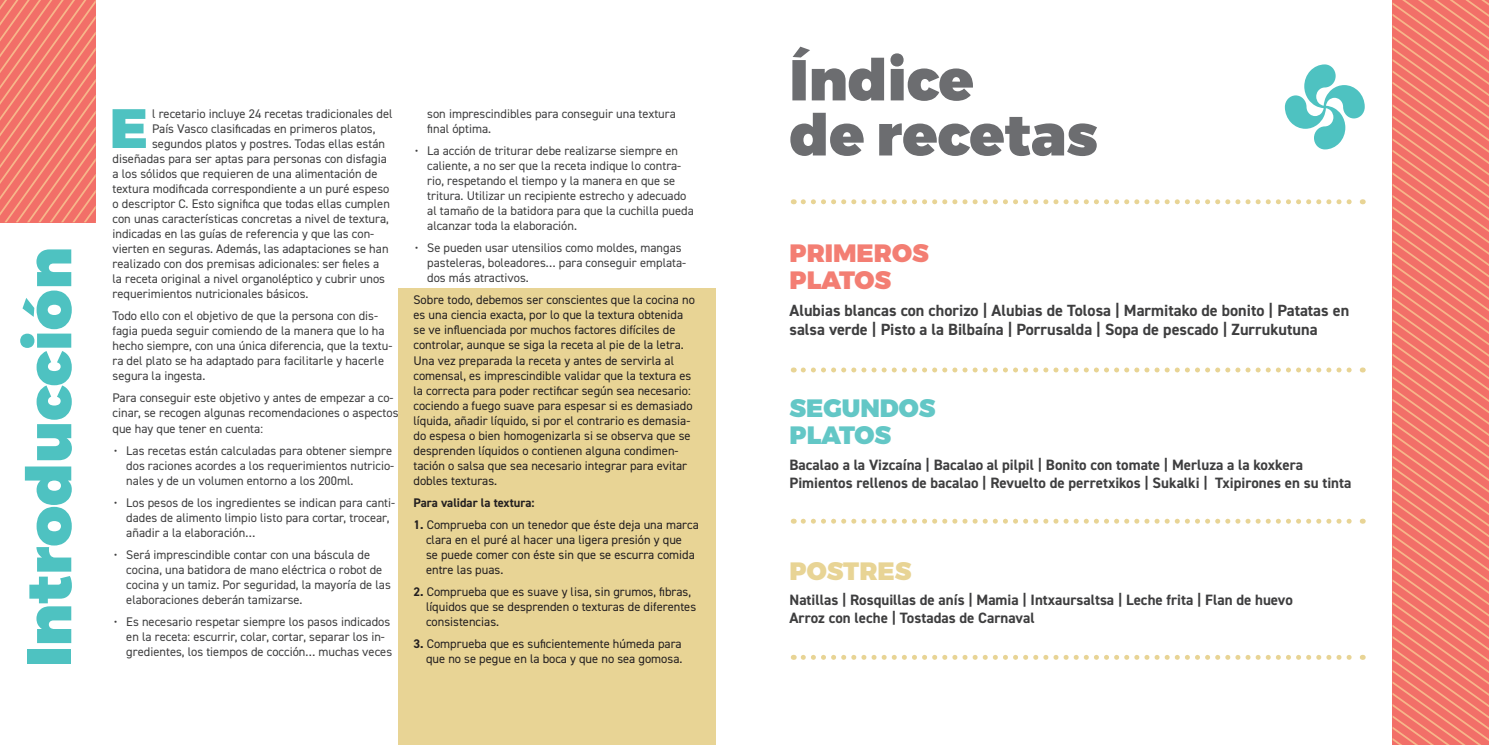
<style>
.page{position:relative;width:1489px;height:745px;background:#fff}
.page>*{position:absolute;margin:0;border:0;box-sizing:border-box;transform-origin:0 0}
.t1{font:900 62.5px "Montserrat";color:#4ec2c1}
.t2{font:900 57.5px "Montserrat";color:#6c6d70}
.t3{font:900 55.25px "Montserrat";color:#4ec2c1}
.t4{font:900 25px "Montserrat";color:#f37e73}
.t5{font:900 25px "Montserrat";color:#63c7c6}
.t6{font:900 25px "Montserrat";color:#e8d495}
.t7{font:700 16.25px/19.5px "DIN2014";color:#3e3e3f}
.t8{font:700 15px "DIN2014";color:#3e3e3f}
.t9{font:12.5px/15px "DIN2014";color:#3e3e3f}
.t10{font:12.5px/15px "DIN2014";color:#231f20}
.t11{font:700 12.5px "DIN2014";color:#231f20}
.s1{font-weight:700}
</style>
<div class="page">
<div style="left:398px;top:288px;width:318px;height:456px;background:#e8d495"></div>
<svg style="left:0;top:0;width:96px;height:222px;background:#f27c6e"></svg>
<svg style="left:1392px;top:0;width:96px;height:744px;background:#f27c6e"></svg>
<svg style="left:803px;top:199px;width:560px;height:5px"></svg>
<svg style="left:803px;top:367px;width:560px;height:5px"></svg>
<svg style="left:803px;top:518px;width:560px;height:5px"></svg>
<svg style="left:803px;top:654px;width:560px;height:5px"></svg>
<svg style="left:1284px;top:64px;width:80px;height:85px"></svg>
<p class="t1" style="left:-2px;top:666px;width:421px;rotate:-90deg">Introducción</p>
<p class="t3" style="left:110px;top:83px;width:40px">E</p>
<p class="t9" style="left:152px;top:106px;width:242px">l recetario incluye 24 recetas tradicionales del</p>
<p class="t9" style="left:152px;top:121px;width:225px">País Vasco clasificadas en primeros platos,</p>
<p class="t9" style="left:152px;top:136px;width:234px">segundos platos y postres. Todas ellas están</p>
<p class="t9" style="left:112px;top:151px;width:276px">diseñadas para ser aptas para personas con disfagia</p>
<p class="t9" style="left:112px;top:166px;width:266px">a los sólidos que requieren de una alimentación de</p>
<p class="t9" style="left:112px;top:181px;width:278px">textura modificada correspondiente a un puré espeso</p>
<p class="t9" style="left:112px;top:196px;width:279px">o descriptor C. Esto significa que todas ellas cumplen</p>
<p class="t9" style="left:112px;top:211px;width:278px">con unas características concretas a nivel de textura,</p>
<p class="t9" style="left:112px;top:226px;width:263px">indicadas en las guías de referencia y que las con-</p>
<p class="t9" style="left:112px;top:241px;width:277px">vierten en seguras. Además, las adaptaciones se han</p>
<p class="t9" style="left:112px;top:256px;width:268px">realizado con dos premisas adicionales: ser fieles a</p>
<p class="t9" style="left:112px;top:271px;width:274px">la receta original a nivel organoléptico y cubrir unos</p>
<p class="t9" style="left:112px;top:286px;width:197px">requerimientos nutricionales básicos.</p>
<p class="t9" style="left:112px;top:308px;width:281px">Todo ello con el objetivo de que la persona con dis&shy;fagia pueda seguir comiendo de la manera que lo ha hecho siempre, con una única diferencia, que la textu&shy;ra del plato se ha adaptado para facilitarle y hacerle segura la ingesta.</p>
<p class="t9" style="left:112px;top:390px;width:287px">Para conseguir este objetivo y antes de empezar a co&shy;cinar, se recogen algunas recomendaciones o aspectos que hay que tener en cuenta:</p>
<p class="t9" style="left:126px;top:442px;width:269px;text-indent:-12px">• Las recetas están calculadas para obtener siempre dos raciones acordes a los requerimientos nutricio&shy;nales y de un volumen entorno a los 200ml.</p>
<p class="t9" style="left:126px;top:494px;width:270px;text-indent:-12px">• Los pesos de los ingredientes se indican para canti&shy;dades de alimento limpio listo para cortar, trocear, añadir a la elaboración…</p>
<p class="t9" style="left:126px;top:546px;width:266px;text-indent:-12px">• Será imprescindible contar con una báscula de cocina, una batidora de mano eléctrica o robot de cocina y un tamiz. Por seguridad, la mayoría de las elaboraciones deberán tamizarse.</p>
<p class="t9" style="left:126px;top:613px;width:267px;text-indent:-12px">• Es necesario respetar siempre los pasos indicados en la receta: escurrir, colar, cortar, separar los in&shy;gredientes, los tiempos de cocción… muchas veces</p>
<p class="t9" style="left:427px;top:106px;width:250px">son imprescindibles para conseguir una textura final óptima.</p>
<p class="t9" style="left:427px;top:143px;width:268px;text-indent:-12px">• La acción de triturar debe realizarse siempre en caliente, a no ser que la receta indique lo contra&shy;rio, respetando el tiempo y la manera en que se tritura. Utilizar un recipiente estrecho y adecuado al tamaño de la batidora para que la cuchilla pueda alcanzar toda la elaboración.</p>
<p class="t9" style="left:427px;top:240px;width:260px;text-indent:-12px">• Se pueden usar utensilios como moldes, mangas pasteleras, boleadores… para conseguir emplata&shy;dos más atractivos.</p>
<p class="t10" style="left:413px;top:292px;width:283px">Sobre todo, debemos ser conscientes que la cocina no es una ciencia exacta, por lo que la textura obtenida se ve influenciada por muchos factores difíciles de controlar, aunque se siga la receta al pie de la letra.<br>Una vez preparada la receta y antes de servirla al comensal, es imprescindible validar que la textura es la correcta para poder rectificar según sea necesario: cociendo a fuego suave para espesar si es demasiado líquida, añadir líquido, si por el contrario es demasia&shy;do espesa o bien homogenizarla si se observa que se desprenden líquidos o contienen alguna condimen&shy;tación o salsa que sea necesario integrar para evitar dobles texturas.</p>
<p class="t11" style="left:413px;top:494px;width:123px">Para validar la textura:</p>
<p class="t10" style="left:426px;top:516px;width:274px;text-indent:-12px"><span class="s1">1.</span> Comprueba con un tenedor que éste deja una marca clara en el puré al hacer una ligera presión y que<br>se puede comer con éste sin que se escurra comida entre las puas.</p>
<p class="t10" style="left:426px;top:583px;width:272px;text-indent:-12px"><span class="s1">2.</span> Comprueba que es suave y lisa, sin grumos, fibras, líquidos que se desprenden o texturas de diferentes consistencias.</p>
<p class="t10" style="left:413px;top:635px;width:270px;text-align:right"><span class="s1">3.</span> Comprueba que es suficientemente húmeda para que no se pegue en la boca y que no sea gomosa.</p>
<p class="t2" style="left:789px;top:33px;width:186px">Índice</p>
<p class="t2" style="left:789px;top:88px;width:310px">de recetas</p>
<p class="t4" style="left:789px;top:232px;width:141px">PRIMEROS</p>
<p class="t4" style="left:789px;top:259px;width:103px">PLATOS</p>
<p class="t7" style="left:789px;top:300px;width:561px">Alubias blancas con chorizo | Alubias de Tolosa | Marmitako de bonito | Patatas en salsa verde | Pisto a la Bilbaína | Porrusalda | Sopa de pescado | Zurrukutuna</p>
<p class="t5" style="left:789px;top:387px;width:147px">SEGUNDOS</p>
<p class="t5" style="left:789px;top:415px;width:103px">PLATOS</p>
<p class="t8" style="left:789px;top:454px;width:515px">Bacalao a la Vizcaína | Bacalao al pilpil | Bonito con tomate | Merluza a la koxkera</p>
<p class="t8" style="left:789px;top:472px;width:563px">Pimientos rellenos de bacalao | Revuelto de perretxikos | Sukalki | Txipirones en su tinta</p>
<p class="t6" style="left:789px;top:550px;width:123px">POSTRES</p>
<p class="t8" style="left:789px;top:589px;width:505px">Natillas | Rosquillas de anís | Mamia | Intxaursaltsa | Leche frita | Flan de huevo</p>
<p class="t8" style="left:789px;top:607px;width:246px">Arroz con leche | Tostadas de Carnaval</p>
</div>
